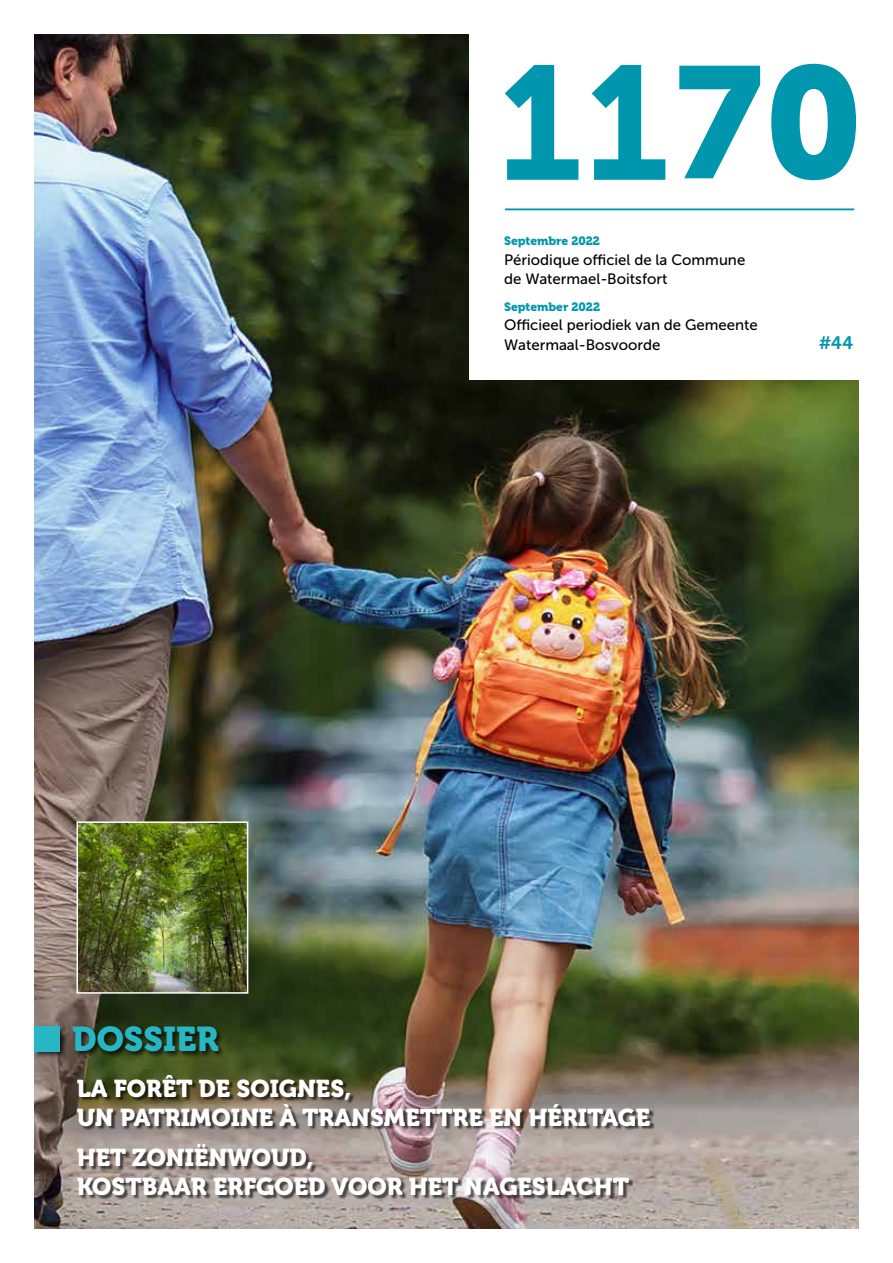
<style>
.page{position:relative;width:893px;height:1263px;background:#fff}
.page>*{position:absolute;margin:0;border:0;box-sizing:border-box;transform-origin:0 0}
.t1{font:34.2px "Museo 900";color:#28b5c4}
.t2{font:24.15px/28.5px "Museo 900";color:#fff}
.t3{font:18px "Museo 700";color:#0097ae}
.t4{font:15px/19.5px "Museo Sans 500";color:#000}
.t5{font:12px "Museo 900";color:#0097ae}
</style>
<div class="page">
<img style="left:34px;top:34px;width:825px;height:1195px">
<div style="left:469px;top:0;width:424px;height:379px;background:#fff"></div>
<hr style="left:505px;top:209px;width:349px;height:1px;background:#0097ae">
<svg style="left:505px;top:65px;width:73px;height:115px"></svg>
<svg style="left:592px;top:65px;width:73px;height:115px"></svg>
<svg style="left:679px;top:66px;width:81px;height:112px"></svg>
<svg style="left:771px;top:64px;width:85px;height:116px"></svg>
<div style="left:32px;top:1024px;width:35px;height:35px;background:#000;opacity:.75"></div>
<div style="left:34px;top:1026px;width:26px;height:25px;background:#28b5c4"></div>
<div style="left:71px;top:1025px;width:155px;height:34px;background:#000;opacity:.75"></div>
<img style="left:80px;top:824px;width:165px;height:167px">
<div style="left:77px;top:821px;width:171px;height:173px;border:2px solid #fff"></div>
<div style="left:79px;top:1076px;width:576px;height:124px;background:#000;opacity:.6"></div>
<p class="t5" style="left:504px;top:234px;width:97px">Septembre 2022</p>
<p class="t4" style="left:504px;top:250px;width:243px">Périodique officiel de la Commune de Watermael-Boitsfort</p>
<p class="t5" style="left:504px;top:300px;width:98px">September 2022</p>
<p class="t4" style="left:504px;top:316px;width:255px">Officieel periodiek van de Gemeente<br>Watermaal-Bosvoorde</p>
<p class="t3" style="left:819px;top:333px;width:36px">#44</p>
<h1 class="t1" style="left:72px;top:1020px;width:148px">DOSSIER</h1>
<h2 class="t2" style="left:77px;top:1074px;width:575px">LA FORÊT DE SOIGNES,<br>UN PATRIMOINE À TRANSMETTRE EN HÉRITAGE</h2>
<h2 class="t2" style="left:77px;top:1144px;width:554px">HET ZONIËNWOUD,<br>KOSTBAAR ERFGOED VOOR HET NAGESLACHT</h2>
</div>
